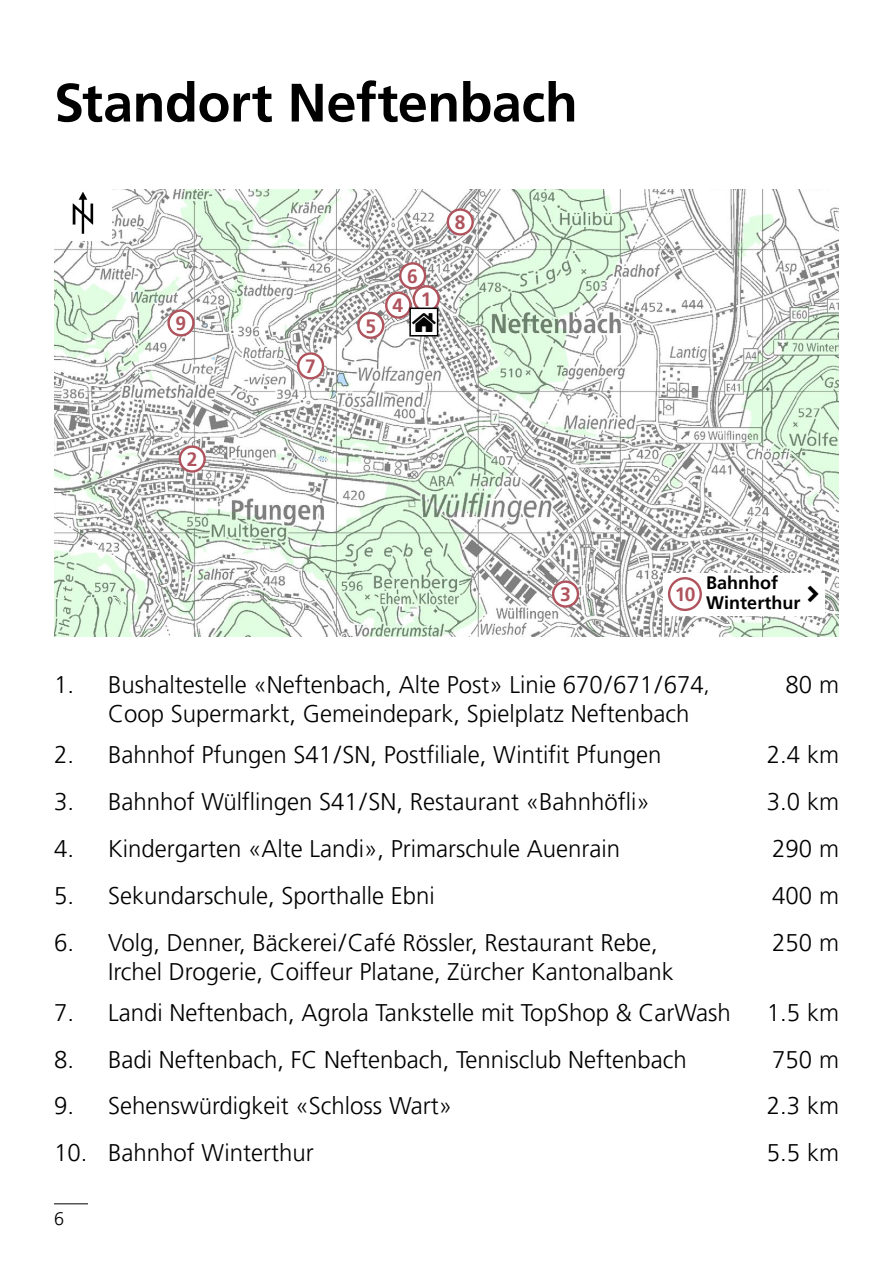
<style>
.page{position:relative;width:893px;height:1263px;background:#fff}
.page>*{position:absolute;margin:0;border:0;box-sizing:border-box;transform-origin:0 0}
.t1{font:700 54px "Frutiger LT Pro";letter-spacing:-.01em;color:#000}
.t2{font:300 24px/46.8px "Frutiger LT Pro";color:#000}
.t3{font:700 19.2px "Frutiger LT Pro";color:#af535d}
.t4{font:700 18px/20.2px "Frutiger LT Pro";color:#000}
.t5{font:300 18px "Frutiger LT Pro";color:#000}
.s1{font-size:21px}
</style>
<div class="page">
<hr style="left:54px;top:1203px;width:34px;height:1px;background:#000">
<img style="left:54px;top:189px;width:785px;height:447px">
<div style="left:45px;top:186px;width:67px;height:54px;background:#fff"></div>
<svg style="left:73px;top:192px;width:20px;height:42px"></svg>
<div style="left:553px;top:582px;width:25px;height:24px;background:#fff;border-radius:50%"></div>
<div style="left:552px;top:580px;width:27px;height:28px;border:2px solid #af535d;border-radius:50%"></div>
<div style="left:400px;top:263px;width:25px;height:25px;background:#fff;border-radius:50%"></div>
<div style="left:399px;top:262px;width:27px;height:27px;border:2px solid #af535d;border-radius:50%"></div>
<div style="left:180px;top:447px;width:25px;height:24px;background:#fff;border-radius:50%"></div>
<div style="left:179px;top:445px;width:27px;height:28px;border:2px solid #af535d;border-radius:50%"></div>
<svg style="left:414px;top:286px;width:25px;height:25px"></svg>
<div style="left:413px;top:285px;width:27px;height:27px;border:2px solid #af535d;border-radius:50%"></div>
<div style="left:386px;top:293px;width:24px;height:24px;background:#fff;border-radius:50%"></div>
<div style="left:385px;top:291px;width:27px;height:28px;border:2px solid #af535d;border-radius:50%"></div>
<div style="left:410px;top:308px;width:28px;height:28px;background:#fff"></div>
<div style="left:409px;top:308px;width:29px;height:28px;border:2px solid #000"></div>
<div style="left:298px;top:353px;width:25px;height:25px;background:#fff;border-radius:50%"></div>
<div style="left:297px;top:352px;width:27px;height:27px;border:2px solid #af535d;border-radius:50%"></div>
<div style="left:358px;top:313px;width:25px;height:25px;background:#fff;border-radius:50%"></div>
<div style="left:357px;top:312px;width:27px;height:27px;border:2px solid #af535d;border-radius:50%"></div>
<div style="left:448px;top:210px;width:25px;height:24px;background:#fff;border-radius:50%"></div>
<div style="left:447px;top:208px;width:27px;height:28px;border:2px solid #af535d;border-radius:50%"></div>
<div style="left:169px;top:310px;width:24px;height:25px;background:#fff;border-radius:50%"></div>
<div style="left:167px;top:309px;width:28px;height:27px;border:2px solid #af535d;border-radius:50%"></div>
<div style="left:664px;top:573px;width:161px;height:42px;background:#fff"></div>
<div style="left:668px;top:577px;width:34px;height:34px;border:2px solid #af535d;border-radius:50%"></div>
<svg style="left:435px;top:313px;width:1px;height:19px"></svg>
<h1 class="t1" style="left:54px;top:71px;width:525px">Standort Neftenbach</h1>
<p class="t3" style="left:176px;top:312px;width:12px">9</p>
<p class="t3" style="left:187px;top:448px;width:12px">2</p>
<p class="t3" style="left:305px;top:355px;width:12px">7</p>
<p class="t3" style="left:365px;top:314px;width:12px">5</p>
<p class="t3" style="left:407px;top:265px;width:12px">6</p>
<p class="t3" style="left:392px;top:294px;width:12px">4</p>
<p class="t3" style="left:421px;top:288px;width:12px">1</p>
<p class="t3" style="left:455px;top:211px;width:12px">8</p>
<p class="t3" style="left:560px;top:583px;width:12px">3</p>
<p class="t3" style="left:675px;top:583px;width:22px">10</p>
<p class="t4" style="left:706px;top:573px;width:96px">Bahnhof<br>Winterthur</p>
<p class="t2" style="left:108px;top:670px;width:603px;line-height:29.4px;text-indent:-54px">1. Bushaltestelle «Neftenbach, Alte Post» Linie 670 / 671 / 674<span class="s1">,<br></span>Coop Supermarkt, Gemeindepark, Spielplatz Neftenbach</p>
<p class="t2" style="left:54px;top:732px;width:609px">2. Bahnhof Pfungen S41 / SN, Postfiliale, Wintifit Pfungen</p>
<p class="t2" style="left:54px;top:778px;width:597px">3. Bahnhof Wülflingen S41 / SN, Restaurant «Bahnhöfli»</p>
<p class="t2" style="left:54px;top:825px;width:568px">4. Kindergarten «Alte Landi», Primarschule Auenrain</p>
<p class="t2" style="left:54px;top:872px;width:382px">5. Sekundarschule, Sporthalle Ebni</p>
<p class="t2" style="left:108px;top:928px;width:567px;line-height:29.4px;text-indent:-54px">6. Volg, Denner, Bäckerei / Café Rössler, Restaurant Rebe,<br>Irchel Drogerie, Coiffeur Platane, Zürcher Kantonalbank</p>
<p class="t2" style="left:54px;top:989px;width:678px">7. Landi Neftenbach, Agrola Tankstelle mit TopShop &amp; CarWash</p>
<p class="t2" style="left:54px;top:1036px;width:634px">8. Badi Neftenbach, FC Neftenbach, Tennisclub Neftenbach</p>
<p class="t2" style="left:54px;top:1083px;width:400px">9. Sehenswürdigkeit «Schloss Wart»</p>
<p class="t2" style="left:54px;top:1129px;width:261px">10. Bahnhof Winterthur</p>
<p class="t5" style="left:54px;top:1209px;width:12px">6</p>
<p class="t2" style="left:786px;top:661px;width:55px">80 m</p>
<p class="t2" style="left:767px;top:732px;width:74px;text-align:justify">2.4 km 3.0 km 290 m 400 m 250 m</p>
<p class="t2" style="left:767px;top:989px;width:74px;text-align:justify">1.5 km 750 m 2.3 km 5.5 km</p>
</div>
